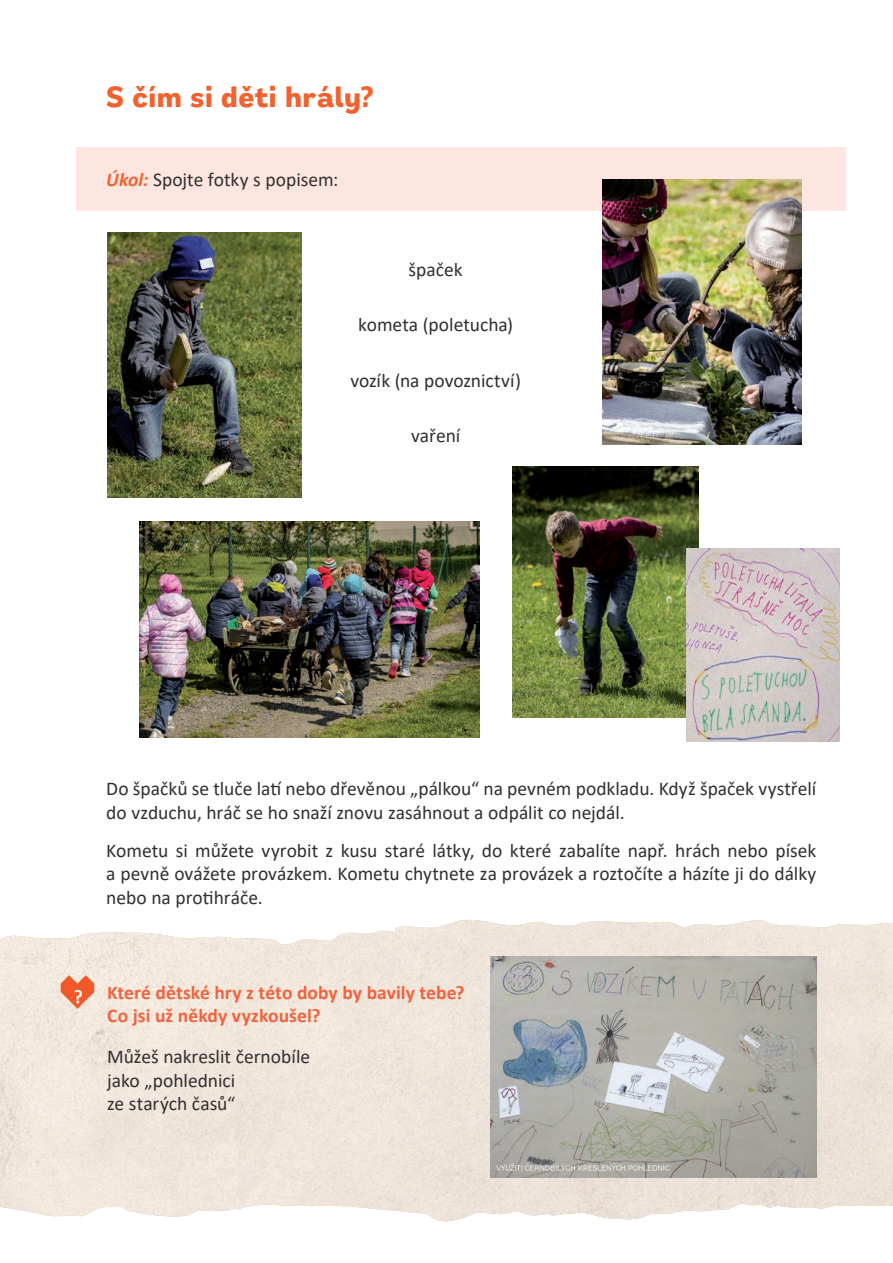
<style>
.page{position:relative;width:893px;height:1263px;background:#fff}
.page>*{position:absolute;margin:0;border:0;box-sizing:border-box;transform-origin:0 0}
.t1{font:700 30px "Remora Sans W2";letter-spacing:.015em;color:#f2622f}
.t2{font:19.5px/23.4px "Calibri";color:#312f30}
.t3{font:700 19.5px/23.4px "Calibri";letter-spacing:.005em;color:#f1633e}
.t4{font:700 19.5px "Calibri";color:#fff}
.s1{font-weight:700;font-style:italic;color:#f2622f}
</style>
<div class="page">
<img style="left:0;top:920px;width:893px;height:302px">
<div style="left:77px;top:147px;width:769px;height:64px;background:#fce6df"></div>
<img style="left:602px;top:180px;width:199px;height:265px">
<img style="left:512px;top:466px;width:186px;height:252px">
<img style="left:139px;top:521px;width:341px;height:217px">
<img style="left:107px;top:233px;width:195px;height:265px">
<svg style="left:61px;top:975px;width:33px;height:34px"></svg>
<img style="left:490px;top:956px;width:326px;height:222px">
<img style="left:686px;top:549px;width:153px;height:192px">
<h1 class="t1" style="left:106px;top:77px;width:269px">S čím si děti hrály?</h1>
<p class="t2" style="left:106px;top:167px;width:234px"><span class="s1">Úkol:</span> Spojte fotky s popisem:</p>
<p class="t2" style="left:409px;top:257px;width:56px">špaček</p>
<p class="t2" style="left:358px;top:312px;width:156px">kometa (poletucha)</p>
<p class="t2" style="left:350px;top:368px;width:172px">vozík (na povoznictví)</p>
<p class="t2" style="left:411px;top:423px;width:51px">vaření</p>
<p class="t2" style="left:106px;top:776px;width:711px">Do špačků se tluče latí nebo dřevěnou „pálkou“ na pevném podkladu. Když špaček vystřelí do vzduchu, hráč se ho snaží znovu zasáhnout a odpálit co nejdál.</p>
<p class="t2" style="left:106px;top:838px;width:712px;text-align:justify">Kometu si můžete vyrobit z kusu staré látky, do které zabalíte např. hrách nebo písek a pevně ovážete provázkem. Kometu chytnete za provázek a roztočíte a házíte ji do dálky nebo na protihráče.</p>
<p class="t4" style="left:74px;top:982px;width:11px">?</p>
<p class="t3" style="left:107px;top:980px;width:359px">Které dětské hry z této doby by bavily tebe?<br>Co jsi už někdy vyzkoušel?</p>
<p class="t2" style="left:107px;top:1045px;width:205px">Můžeš nakreslit černobíle jako „pohlednici<br>ze starých časů“</p>
</div>
